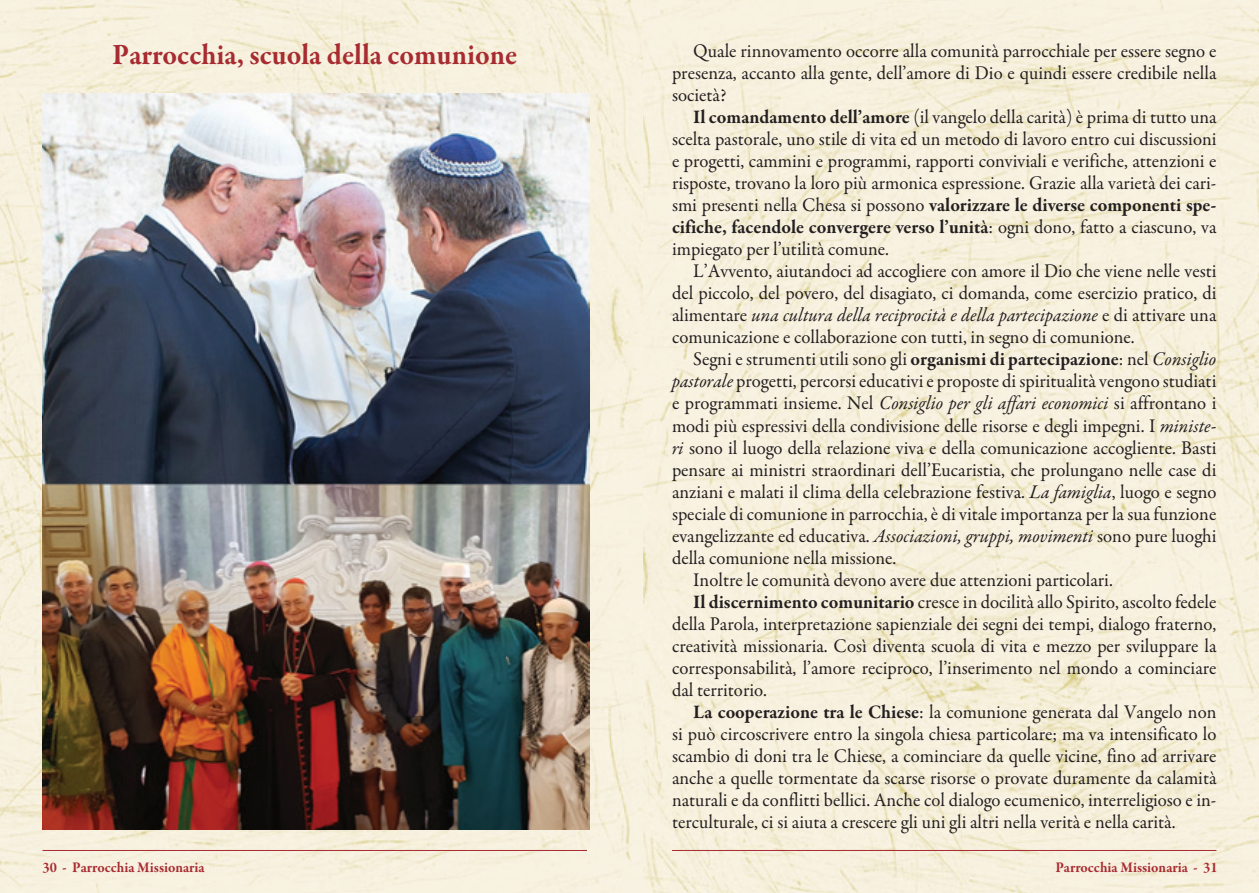
<style>
.page{position:relative;width:1259px;height:893px;background:#fff}
.page>*{position:absolute;margin:0;border:0;box-sizing:border-box;transform-origin:0 0}
.t1{font:700 30px "Garamond Premr Pro";color:#a72b30;scale:.95 1}
.Corpo_testo{font:19.5px/22px "Garamond Premr Pro";color:#231f20;text-align:justify;scale:.96 1}
.t2{font:700 15px "Garamond Premr Pro";color:#a72b30;scale:.95 1}
.s1{font-weight:700}
.s2{font-style:italic}
</style>
<div class="page">
<img style="left:642px;top:0;width:617px;height:893px">
<img style="left:0;top:0;width:642px;height:893px">
<hr style="left:43px;top:850px;width:544px;height:1px;background:#a72b30">
<hr style="left:672px;top:850px;width:544px;height:1px;background:#a72b30">
<img style="left:42px;top:94px;width:547px;height:735px">
<p class="t1" style="left:112px;top:37px;width:428px">Parrocchia, scuola della comunione</p>
<p class="Corpo_testo" style="left:672px;top:40px;width:569px;text-indent:21px">Quale rinnovamento occorre alla comunità parrocchiale per essere segno e presenza, accanto alla gente, dell’amore di Dio e quindi essere credibile nella società?</p>
<p class="Corpo_testo" style="left:672px;top:106px;width:569px;text-indent:21px"><span class="s1">Il comandamento dell’amore</span> (il vangelo della carità) è prima di tutto una scelta pastorale, uno stile di vita ed un metodo di lavoro entro cui discussioni e progetti, cammini e programmi, rapporti conviviali e verifiche, attenzioni e risposte, trovano la loro più armonica espressione. Grazie alla varietà dei cari&shy;smi presenti nella Chesa si possono <span class="s1">valorizzare le diverse componenti spe&shy;cifiche, facendole convergere verso l’unità</span>: ogni dono, fatto a ciascuno, va impiegato per l’utilità comune.</p>
<p class="Corpo_testo" style="left:672px;top:260px;width:568px;text-indent:21px">L’Avvento, aiutandoci ad accogliere con amore il Dio che viene nelle vesti del piccolo, del povero, del disagiato, ci domanda, come esercizio pratico, di alimentare <span class="s2">una cultura della reciprocità e della partecipazione</span> e di attivare una comunicazione e collaborazione con tutti, in segno di comunione.</p>
<p class="Corpo_testo" style="left:672px;top:349px;width:568px;text-indent:21px">Segni e strumenti utili sono gli <span class="s1">organismi di partecipazione</span>: nel <span class="s2">Consiglio pastorale</span> progetti, percorsi educativi e proposte di spiritualità vengono studiati e programmati insieme. Nel <span class="s2">Consiglio per gli affari economici</span> si affrontano i modi più espressivi della condivisione delle risorse e degli impegni. I <span class="s2">ministe&shy;ri</span> sono il luogo della relazione viva e della comunicazione accogliente. Basti pensare ai ministri straordinari dell’Eucaristia, che prolungano nelle case di anziani e malati il clima della celebrazione festiva. <span class="s2">La famiglia</span>, luogo e segno speciale di comunione in parrocchia, è di vitale importanza per la sua funzione evangelizzante ed educativa. <span class="s2">Associazioni, gruppi, movimenti</span> sono pure luoghi della comunione nella missione.</p>
<p class="Corpo_testo" style="left:693px;top:569px;width:438px">Inoltre le comunità devono avere due attenzioni particolari.</p>
<p class="Corpo_testo" style="left:672px;top:591px;width:568px;text-indent:21px"><span class="s1">Il discernimento comunitario</span> cresce in docilità allo Spirito, ascolto fedele della Parola, interpretazione sapienziale dei segni dei tempi, dialogo fraterno, creatività missionaria. Così diventa scuola di vita e mezzo per sviluppare la corresponsabilità, l’amore reciproco, l’inserimento nel mondo a cominciare dal territorio.</p>
<p class="Corpo_testo" style="left:672px;top:701px;width:568px;text-indent:21px"><span class="s1">La cooperazione tra le Chiese</span>: la comunione generata dal Vangelo non si può circoscrivere entro la singola chiesa particolare; ma va intensificato lo scambio di doni tra le Chiese, a cominciare da quelle vicine, fino ad arrivare anche a quelle tormentate da scarse risorse o provate duramente da calamità naturali e da conflitti bellici. Anche col dialogo ecumenico, interreligioso e in&shy;terculturale, ci si aiuta a crescere gli uni gli altri nella verità e nella carità.</p>
<p class="t2" style="left:43px;top:858px;width:172px">30 - Parrocchia Missionaria</p>
<p class="t2" style="left:1055px;top:858px;width:172px">Parrocchia Missionaria - 31</p>
</div>
